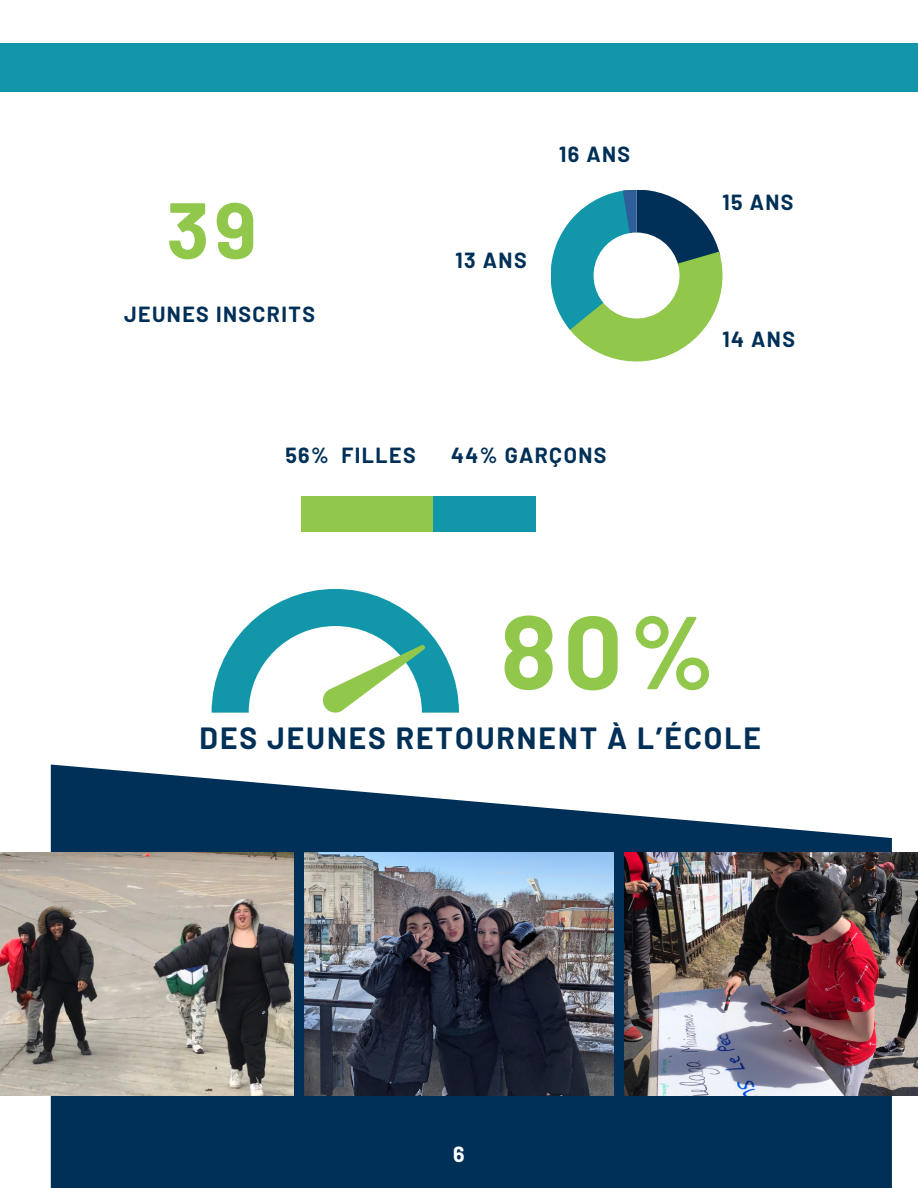
<style>
.page{position:relative;width:918px;height:1188px;background:#fff}
.page>*{position:absolute;margin:0;border:0;box-sizing:border-box;transform-origin:0 0}
.t1{font:700 103.5px "Barlow";color:#91c84c}
.t2{font:700 79.2px "Barlow";color:#91c84c}
.t3{font:700 30px "Barlow";letter-spacing:.065em;color:#003057}
.t4{font:700 21.3px "Barlow";letter-spacing:.065em;color:#003057}
.t5{font:700 21.3px "Barlow";color:#fff}
</style>
<div class="page">
<svg style="left:51px;top:765px;width:841px;height:423px;fill:#003057"></svg>
<div style="left:0;top:43px;width:918px;height:49px;background:#1197a9"></div>
<svg style="left:551px;top:190px;width:172px;height:172px"></svg>
<img style="left:0;top:853px;width:294px;height:243px">
<img style="left:305px;top:853px;width:308px;height:243px">
<img style="left:624px;top:853px;width:294px;height:243px">
<div style="left:302px;top:497px;width:234px;height:35px;background:#1197a9"></div>
<div style="left:302px;top:497px;width:131px;height:35px;background:#91c84c"></div>
<svg style="left:212px;top:589px;width:247px;height:124px"></svg>
<p class="t2" style="left:167px;top:180px;width:92px">39</p>
<p class="t4" style="left:124px;top:301px;width:192px">JEUNES INSCRITS</p>
<p class="t4" style="left:559px;top:141px;width:73px">16 ANS</p>
<p class="t4" style="left:456px;top:247px;width:73px">13 ANS</p>
<p class="t4" style="left:285px;top:442px;width:132px">56% FILLES</p>
<p class="t4" style="left:451px;top:442px;width:157px">44% GARÇONS</p>
<p class="t4" style="left:723px;top:189px;width:73px">15 ANS</p>
<p class="t4" style="left:723px;top:326px;width:74px">14 ANS</p>
<p class="t1" style="left:501px;top:586px;width:216px">80%</p>
<p class="t3" style="left:200px;top:719px;width:563px">DES JEUNES RETOURNENT À L’ÉCOLE</p>
<p class="t5" style="left:453px;top:1141px;width:13px">6</p>
</div>
